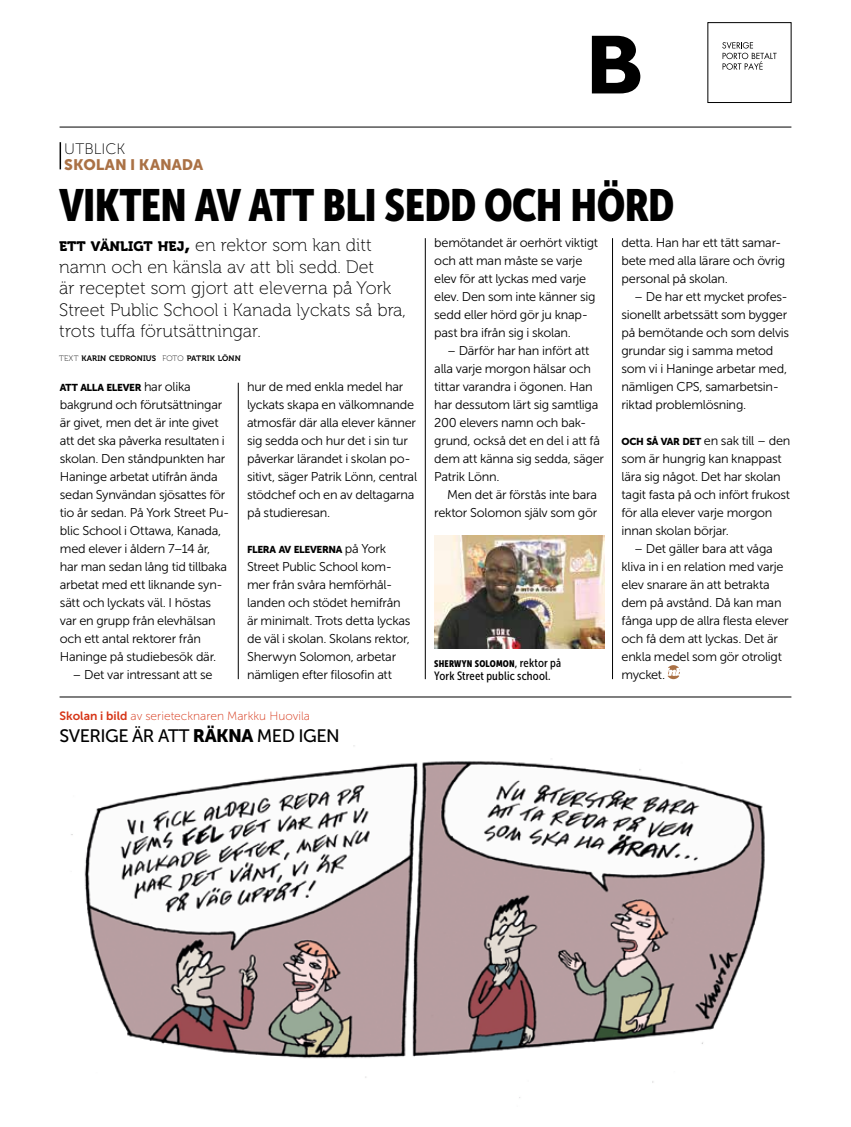
<style>
.page{position:relative;width:851px;height:1127px;background:#fff}
.page>*{position:absolute;margin:0;border:0;box-sizing:border-box;transform-origin:0 0}
.t1{font:44.85px "Museo Sans Cond 900";letter-spacing:-.015em;color:#000}
.t2{font:18px/21.6px "Museo 100";color:#000}
.t3{font:18px "Museo Sans 500";letter-spacing:-.03em;color:#000}
.t4{font:15.15px "Museo Sans 900";color:#aa7145}
.t5{font:15.15px "Museo Sans 100";letter-spacing:.005em;color:#000}
.t6{font:12.75px/18px "Museo Sans 300";letter-spacing:-.02em;color:#000}
.t7{font:12px "Museo Sans 100";letter-spacing:.005em;color:#d63517}
.t8{font:12px "Museo Sans Cond 500";letter-spacing:.015em;color:#000}
.t9{font:10.05px "Museo Sans 900";letter-spacing:-.035em;color:#000}
.t10{font:9.45px "Museo Sans Cond 900";letter-spacing:.02em;color:#000}
.t11{font:7.8px "Museo 700";letter-spacing:.015em;color:#000}
.s1{font-family:"Museo 900";font-size:13.65px}
.s2{font-family:"Museo 900";font-size:19.5px}
.s3{font-family:"Museo 100"}
.s4{font-family:"Museo Sans 300";font-size:12.75px}
.s5{font-family:"Museo Sans 700"}
.s6{font-family:"Museo Sans 900"}
.s7{font-family:"Museo Sans Cond 500";font-size:12px}
.s8{font-family:"Museo Sans 900";font-size:10.05px}
</style>
<div class="page">
<img style="left:71px;top:745px;width:694px;height:353px">
<svg style="left:60px;top:142px;width:1px;height:27px"></svg>
<svg style="left:667px;top:665px;width:13px;height:14px"></svg>
<hr style="left:60px;top:697px;width:731px;height:1px;background:#000">
<hr style="left:60px;top:127px;width:731px;height:1px;background:#000">
<hr style="left:425px;top:238px;width:1px;height:441px;background:#000">
<hr style="left:612px;top:238px;width:1px;height:441px;background:#000">
<hr style="left:238px;top:383px;width:1px;height:296px;background:#000">
<div style="left:707px;top:22px;width:84px;height:81px;border:1px solid #000"></div>
<svg style="left:722px;top:42px;width:54px;height:28px"></svg>
<svg style="left:591px;top:36px;width:49px;height:57px"></svg>
<img style="left:435px;top:535px;width:169px;height:113px">
<p class="t5" style="left:64px;top:141px;width:63px">UTBLICK</p>
<p class="t4" style="left:64px;top:156px;width:140px">SKOLAN I KANADA</p>
<h1 class="t1" style="left:60px;top:180px;width:616px">VIKTEN AV ATT BLI SEDD OCH HÖRD</h1>
<h2 class="t2" style="left:59px;top:234px;width:348px"><span class="s1">ETT VÄNLIGT HEJ</span><span class="s2">,</span> en rektor som kan ditt namn och en känsla av att bli sedd. Det<br>är receptet som gjort att eleverna på York Street Public School i Kanada lyckats så bra, trots tuffa förutsättningar.</h2>
<p class="t11" style="left:59px;top:354px;width:183px"><span class="s3">TEXT</span> KARIN CEDRONIUS <span class="s3">FOTO</span> PATRIK LÖNN</p>
<p class="t9" style="left:60px;top:382px;width:132px">ATT ALLA ELEVER <span class="s4">har olika</span></p>
<p class="t6" style="left:60px;top:396px;width:171px">bakgrund och förutsättningar är givet, men det är inte givet att det ska påverka resultaten i skolan. Den ståndpunkten har<br>Haninge arbetat utifrån ända sedan Synvändan sjösattes för tio år sedan. På York Street Pu&shy;blic School i Ottawa, Kanada, med elever i åldern 7–14 år, har man sedan lång tid tillbaka arbetat med ett liknande syn&shy;sätt och lyckats väl. I höstas var en grupp från elevhälsan och ett antal rektorer från<br>Haninge på studiebesök där.</p>
<p class="t6" style="left:73px;top:666px;width:141px">– Det var intressant att se</p>
<p class="t6" style="left:247px;top:378px;width:171px">hur de med enkla medel har lyckats skapa en välkomnande atmosfär där alla elever känner sig sedda och hur det i sin tur påverkar lärandet i skolan po&shy;sitivt, säger Patrik Lönn, central stödchef och en av deltagarna på studieresan.</p>
<p class="t9" style="left:247px;top:544px;width:140px">FLERA AV ELEVERNA <span class="s4">på York</span></p>
<p class="t6" style="left:247px;top:558px;width:165px">Street Public School kom&shy;mer från svåra hemförhål&shy;landen och stödet hemifrån är minimalt. Trots detta lyckas de väl i skolan. Skolans rektor,<br>Sherwyn Solomon, arbetar nämligen efter filosofin att</p>
<p class="t7" style="left:60px;top:710px;width:252px"><span class="s5">Skolan i bild</span> av serietecknaren Markku Huovila</p>
<h2 class="t3" style="left:60px;top:725px;width:282px">SVERIGE ÄR ATT <span class="s6">RÄKNA</span> MED IGEN</h2>
<p class="t6" style="left:434px;top:234px;width:165px">bemötandet är oerhört viktigt och att man måste se varje elev för att lyckas med varje elev. Den som inte känner sig sedd eller hörd gör ju knap&shy;past bra ifrån sig i skolan.</p>
<p class="t6" style="left:434px;top:342px;width:171px;text-indent:13px">– Därför har han infört att alla varje morgon hälsar och tittar varandra i ögonen. Han har dessutom lärt sig samtliga<br>200 elevers namn och bak&shy;grund, också det en del i att få dem att känna sig sedda, säger<br>Patrik Lönn.</p>
<p class="t6" style="left:434px;top:486px;width:164px;text-align:right">Men det är förstås inte bara rektor Solomon själv som gör</p>
<p class="t10" style="left:434px;top:658px;width:128px">SHERWYN SOLOMON<span class="s7">, rektor på</span></p>
<p class="t8" style="left:434px;top:669px;width:118px">York Street public school.</p>
<p class="t6" style="left:621px;top:234px;width:165px">detta. Han har ett tätt samar&shy;bete med alla lärare och övrig personal på skolan.</p>
<p class="t6" style="left:621px;top:288px;width:169px;text-indent:13px">– De har ett mycket profes&shy;sionellt arbetssätt som bygger på bemötande och som delvis grundar sig i samma metod som vi i Haninge arbetar med, nämligen CPS, samarbetsin&shy;riktad problemlösning.</p>
<p class="t6" style="left:621px;top:432px;width:170px"><span class="s8">OCH SÅ VAR DET</span> en sak till – den som är hungrig kan knappast lära sig något. Det har skolan tagit fasta på och infört frukost för alla elever varje morgon innan skolan börjar.</p>
<p class="t6" style="left:621px;top:540px;width:169px;text-indent:13px">– Det gäller bara att våga kliva in i en relation med varje elev snarare än att betrakta dem på avstånd. Då kan man fånga upp de allra flesta elever och få dem att lyckas. Det är enkla medel som gör otroligt mycket.</p>
</div>
